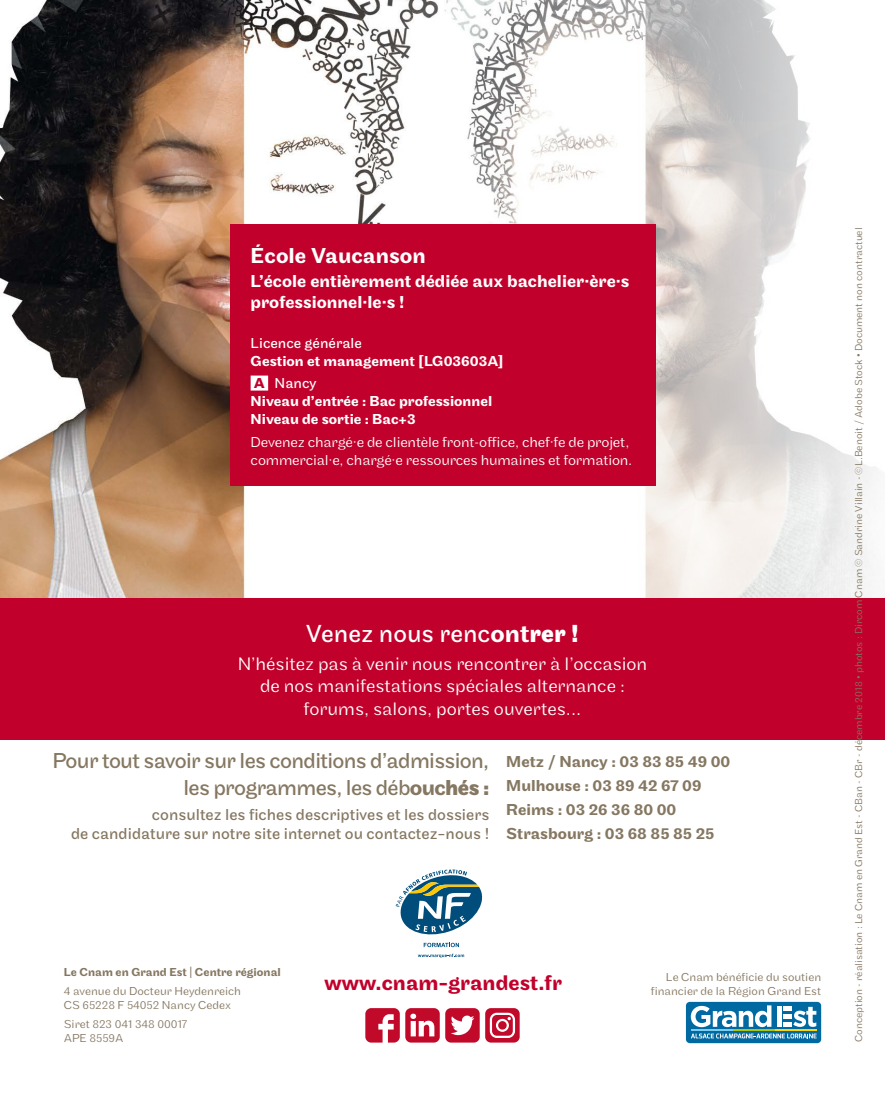
<style>
.page{position:relative;width:885px;height:1106px;background:#fff}
.page>*{position:absolute;margin:0;border:0;box-sizing:border-box;transform-origin:0 0}
.t1{font:25.65px "Maple";color:#fff}
.t2{font:22.5px/27px "Maple";letter-spacing:-.03em;color:#857761;text-align:right}
.t3{font:500 22.5px "Maple";color:#fff}
.t4{font:500 22.05px "Maple";color:#c1002b}
.t5{font:300 18.75px/22.5px "Maple";color:#fff;text-align:center}
.t6{font:500 18px/21.6px "Maple";color:#fff}
.t7{font:16.5px/19.8px "Maple";color:#857761;text-align:right}
.t8{font:500 16.5px/24px "Maple";color:#857761}
.t9{font:300 15px/18px "Maple";letter-spacing:-.01em;color:#fff}
.t10{font:500 15px/22.2px "Maple";color:#fff}
.t11{font:15px "Maple";color:#fff}
.t12{font:300 12px/14.4px "Maple";color:#857761}
.t13{font:500 12px "Maple";color:#857761}
.t14{font:300 10.5px "Maple";color:#857761}
.s1{font-weight:700;color:#c1002b}
.s2{font-weight:400}
.s3{font-weight:500}
.s4{font-weight:700}
</style>
<div class="page">
<img style="left:0;top:0;width:877px;height:598px">
<div style="left:0;top:598px;width:884px;height:141px;background:#c1002b"></div>
<div style="left:230px;top:224px;width:425px;height:261px;background:#c1002b"></div>
<svg style="left:365px;top:1008px;width:74px;height:34px"></svg>
<svg style="left:445px;top:1008px;width:34px;height:34px"></svg>
<svg style="left:485px;top:1008px;width:34px;height:34px"></svg>
<div style="left:250px;top:375px;width:18px;height:15px;background:#fff"></div>
<svg style="left:395px;top:869px;width:88px;height:78px"></svg>
<svg style="left:418px;top:953px;width:46px;height:5px"></svg>
<div style="left:685px;top:1001px;width:136px;height:42px;background:#0069a2;border-radius:4px"></div>
<svg style="left:691px;top:1033px;width:125px;height:5px"></svg>
<svg style="left:690px;top:1005px;width:81px;height:22px"></svg>
<svg style="left:783px;top:1006px;width:33px;height:20px"></svg>
<hr style="left:777px;top:1006px;width:4px;height:20px;background:#fff">
<hr style="left:690px;top:1029px;width:42px;height:2px;background:#7dceee">
<hr style="left:732px;top:1029px;width:42px;height:2px;background:#b1c800">
<hr style="left:774px;top:1029px;width:42px;height:2px;background:#ffd600">
<h2 class="t3" style="left:250px;top:242px;width:177px">École Vaucanson</h2>
<h3 class="t6" style="left:250px;top:270px;width:380px">L’école entièrement dédiée aux bachelier·ère·s professionnel·le·s !</h3>
<h3 class="t11" style="left:250px;top:334px;width:113px">Licence générale</h3>
<h3 class="t10" style="left:250px;top:350px;width:255px">Gestion et management [LG03603A]<br><span class="s1">A</span> <span class="s2">Nancy</span></h3>
<h3 class="t10" style="left:250px;top:393px;width:243px;line-height:18px">Niveau d’entrée : Bac professionnel<br>Niveau de sortie : Bac+3</h3>
<h3 class="t9" style="left:250px;top:433px;width:383px">Devenez chargé·e de clientèle front-office, chef·fe de projet, commercial·e, chargé·e ressources humaines et formation.</h3>
<h1 class="t1" style="left:306px;top:619px;width:274px">Venez nous renc<span class="s3">ont</span><span class="s4">rer !</span></h1>
<h3 class="t5" style="left:238px;top:652px;width:411px">N’hésitez pas à venir nous rencontrer à l’occasion de nos manifestations spéciales alternance : forums, salons, portes ouvertes...</h3>
<h2 class="t2" style="left:52px;top:748px;width:438px">Pour tout savoir sur les conditions d’admission, les programmes, les déb<span class="s3">ouc</span><span class="s4">hés :</span></h2>
<h3 class="t7" style="left:71px;top:804px;width:419px">consultez les fiches descriptives et les dossiers<br>de candidature sur notre site internet ou contactez-nous !</h3>
<h3 class="t8" style="left:506px;top:750px;width:225px">Metz / Nancy : 03 83 85 49 00<br>Mulhouse : 03 89 42 67 09<br>Reims : 03 26 36 80 00<br>Strasbourg : 03 68 85 85 25</h3>
<p class="t13" style="left:64px;top:965px;width:218px">Le Cnam en Grand Est | Centre régional</p>
<p class="t12" style="left:64px;top:983px;width:179px">4 avenue du Docteur Heydenreich<br>CS 65228 F 54052 Nancy Cedex</p>
<p class="t12" style="left:64px;top:1016px;width:125px">Siret 823 041 348 00017<br>APE 8559A</p>
<h3 class="t4" style="left:324px;top:970px;width:239px">www.cnam-grandest.fr</h3>
<p class="t12" style="left:650px;top:969px;width:172px;text-align:right">Le Cnam bénéficie du soutien financier de la Région Grand Est</p>
<p class="t14" style="left:852px;top:1042px;width:816px;rotate:-90deg">Conception - réalisation : Le Cnam en Grand Est - CBan - CBr - décembre 2018 • photos : Dircom Cnam © Sandrine Villain - ©L.Benoit / Adobe Stock • Document non contractuel</p>
</div>
